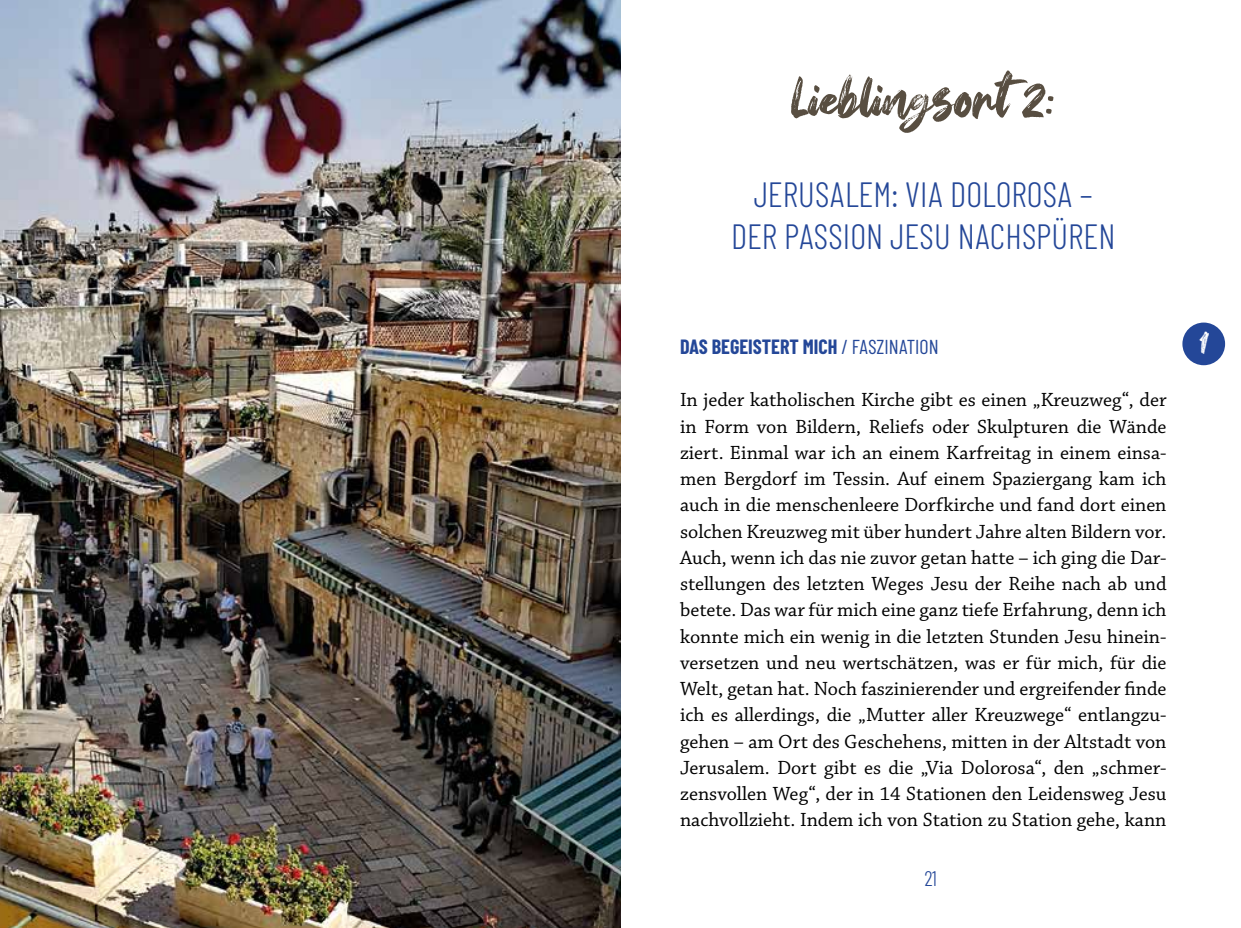
<style>
.page{position:relative;width:1241px;height:928px;background:#fff}
.page>*{position:absolute;margin:0;border:0;box-sizing:border-box;transform-origin:0 0}
.t1{font:52.5px "Hey October";color:#584e41}
.t2{font:300 35px/42px "Barlow Condensed";color:#244798;text-align:center}
.t3{font:35px "Hey October";color:#fff}
.t4{font:300 21px "Barlow Condensed";color:#244798}
.t5{font:20.12px/26.2px "Chaparral Pro";color:#000;text-align:justify}
.t6{font:700 20.12px "Barlow Condensed";color:#244798}
.s1{font-weight:400}
</style>
<div class="page">
<img style="left:0;top:0;width:620px;height:928px">
<div style="left:1182px;top:322px;width:42px;height:43px;background:#244798;border-radius:50%"></div>
<h1 class="t1" style="left:791px;top:68px;width:265px">Lieblingsort 2:</h1>
<h2 class="t2" style="left:731px;top:172px;width:386px">JERUSALEM: VIA DOLOROSA –<br>DER PASSION JESU NACHSPÜREN</h2>
<p class="t6" style="left:680px;top:334px;width:260px">DAS BEGEISTERT MICH <span class="s1">/ FASZINATION</span></p>
<p class="t5" style="left:680px;top:387px;width:488px">In jeder katholischen Kirche gibt es einen „Kreuzweg“, der in Form von Bildern, Reliefs oder Skulpturen die Wände ziert. Einmal war ich an einem Karfreitag in einem einsa&shy;men Bergdorf im Tessin. Auf einem Spaziergang kam ich auch in die menschenleere Dorfkirche und fand dort einen solchen Kreuzweg mit über hundert Jahre alten Bildern vor.<br>Auch, wenn ich das nie zuvor getan hatte – ich ging die Dar&shy;stellungen des letzten Weges Jesu der Reihe nach ab und betete. Das war für mich eine ganz tiefe Erfahrung, denn ich konnte mich ein wenig in die letzten Stunden Jesu hinein&shy;versetzen und neu wertschätzen, was er für mich, für die Welt, getan hat. Noch faszinierender und ergreifender finde ich es allerdings, die „Mutter aller Kreuzwege“ entlangzu&shy;gehen – am Ort des Geschehens, mitten in der Altstadt von Jerusalem. Dort gibt es die „Via Dolorosa“, den „schmer&shy;zensvollen Weg“, der in 14 Stationen den Leidensweg Jesu nachvollzieht. Indem ich von Station zu Station gehe, kann</p>
<p class="t4" style="left:924px;top:865px;width:14px">21</p>
<h2 class="t3" style="left:1199px;top:321px;width:9px">1</h2>
</div>
